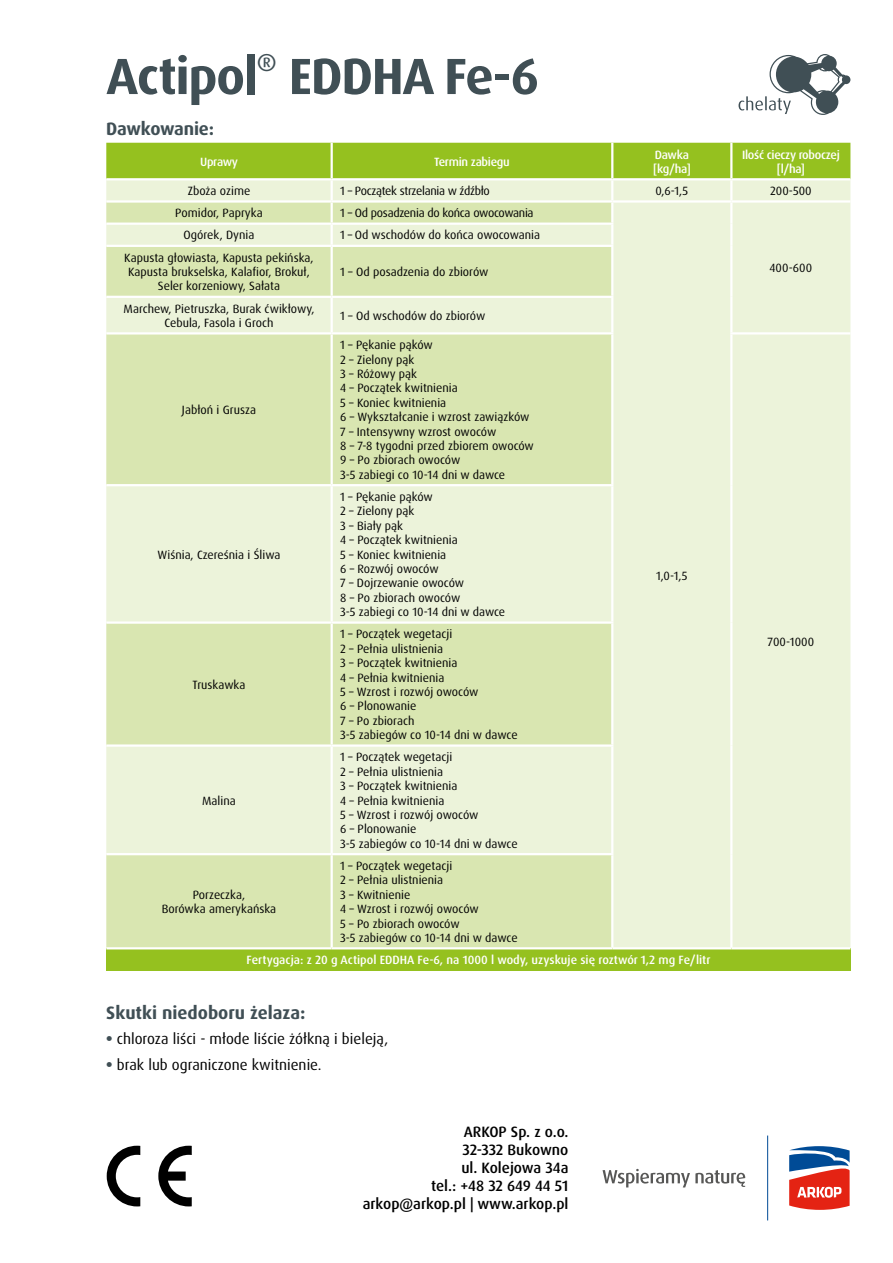
<style>
.page{position:relative;width:893px;height:1263px;background:#fff}
.page>*{position:absolute;margin:0;border:0;box-sizing:border-box;transform-origin:0 0}
.t1{font:700 51px "Dax Pro";letter-spacing:-.025em;color:#404f55}
.t2{font:500 24.45px "Dax Pro";color:#404f55}
.t3{font:700 18px "Dax Pro";color:#404f55}
.t4{font:500 15px/18px "Dax Pro";color:#000;text-align:right}
.t5{font:15px "Dax Pro";color:#000}
.t6{font:12px/14.4px "Dax Pro";color:#000}
.t7{font:500 12px/14.4px "Dax Pro";letter-spacing:-.01em;color:#fff}
.t8{font:12px "Dax Pro";letter-spacing:-.025em;color:#000}
.s1{font-weight:800;color:#404f55}
</style>
<div class="page">
<svg style="left:789px;top:1146px;width:61px;height:64px"></svg>
<hr style="left:767px;top:1135px;width:1px;height:85px;background:#004b96">
<svg style="left:602px;top:1169px;width:143px;height:18px"></svg>
<div style="left:106px;top:143px;width:744px;height:35px;background:#95c11f"></div>
<div style="left:106px;top:180px;width:744px;height:767px;background:#ecf3da"></div>
<svg style="left:106px;top:203px;width:505px;height:744px;background:#e0ebc1"></svg>
<div style="left:106px;top:948px;width:744px;height:22px;background:#95c11f"></div>
<hr style="left:331px;top:143px;width:2px;height:35px;background:#fff">
<hr style="left:611px;top:143px;width:2px;height:35px;background:#fff">
<hr style="left:730px;top:143px;width:2px;height:35px;background:#fff">
<hr style="left:331px;top:180px;width:2px;height:20px;background:#fff">
<hr style="left:611px;top:180px;width:2px;height:20px;background:#fff">
<hr style="left:730px;top:180px;width:2px;height:20px;background:#fff">
<hr style="left:106px;top:200px;width:226px;height:3px;background:#fff">
<hr style="left:332px;top:200px;width:280px;height:3px;background:#fff">
<hr style="left:331px;top:203px;width:2px;height:20px;background:#fff">
<hr style="left:612px;top:200px;width:119px;height:3px;background:#fff">
<hr style="left:611px;top:203px;width:2px;height:20px;background:#fff">
<hr style="left:731px;top:200px;width:119px;height:3px;background:#fff">
<hr style="left:730px;top:203px;width:2px;height:21px;background:#fff">
<hr style="left:106px;top:223px;width:226px;height:2px;background:#fff">
<hr style="left:332px;top:223px;width:281px;height:2px;background:#fff">
<hr style="left:331px;top:225px;width:2px;height:20px;background:#fff">
<hr style="left:611px;top:225px;width:2px;height:20px;background:#fff">
<hr style="left:730px;top:224px;width:2px;height:22px;background:#fff">
<hr style="left:106px;top:245px;width:226px;height:2px;background:#fff">
<hr style="left:332px;top:245px;width:281px;height:2px;background:#fff">
<hr style="left:331px;top:247px;width:2px;height:49px;background:#fff">
<hr style="left:611px;top:247px;width:2px;height:49px;background:#fff">
<hr style="left:730px;top:246px;width:2px;height:51px;background:#fff">
<hr style="left:106px;top:296px;width:226px;height:2px;background:#fff">
<hr style="left:332px;top:296px;width:281px;height:2px;background:#fff">
<hr style="left:331px;top:298px;width:2px;height:34px;background:#fff">
<hr style="left:611px;top:298px;width:2px;height:34px;background:#fff">
<hr style="left:730px;top:297px;width:2px;height:35px;background:#fff">
<hr style="left:106px;top:332px;width:226px;height:2px;background:#fff">
<hr style="left:332px;top:332px;width:281px;height:2px;background:#fff">
<hr style="left:331px;top:334px;width:2px;height:150px;background:#fff">
<hr style="left:611px;top:334px;width:2px;height:150px;background:#fff">
<hr style="left:730px;top:332px;width:120px;height:2px;background:#fff">
<hr style="left:730px;top:334px;width:2px;height:151px;background:#fff">
<hr style="left:106px;top:484px;width:226px;height:2px;background:#fff">
<hr style="left:332px;top:484px;width:281px;height:2px;background:#fff">
<hr style="left:331px;top:486px;width:2px;height:135px;background:#fff">
<hr style="left:611px;top:486px;width:2px;height:135px;background:#fff">
<hr style="left:730px;top:485px;width:2px;height:138px;background:#fff">
<hr style="left:106px;top:621px;width:226px;height:3px;background:#fff">
<hr style="left:332px;top:621px;width:281px;height:3px;background:#fff">
<hr style="left:331px;top:624px;width:2px;height:120px;background:#fff">
<hr style="left:611px;top:624px;width:2px;height:120px;background:#fff">
<hr style="left:730px;top:623px;width:2px;height:122px;background:#fff">
<hr style="left:106px;top:744px;width:226px;height:3px;background:#fff">
<hr style="left:332px;top:744px;width:281px;height:3px;background:#fff">
<hr style="left:331px;top:747px;width:2px;height:106px;background:#fff">
<hr style="left:611px;top:747px;width:2px;height:106px;background:#fff">
<hr style="left:730px;top:745px;width:2px;height:109px;background:#fff">
<hr style="left:106px;top:853px;width:226px;height:2px;background:#fff">
<hr style="left:332px;top:853px;width:281px;height:2px;background:#fff">
<hr style="left:331px;top:855px;width:2px;height:92px;background:#fff">
<hr style="left:611px;top:855px;width:2px;height:92px;background:#fff">
<hr style="left:730px;top:854px;width:2px;height:93px;background:#fff">
<hr style="left:106px;top:947px;width:226px;height:2px;background:#fff">
<hr style="left:332px;top:947px;width:280px;height:2px;background:#fff">
<hr style="left:612px;top:947px;width:119px;height:2px;background:#fff">
<hr style="left:731px;top:947px;width:119px;height:2px;background:#fff">
<svg style="left:738px;top:54px;width:112px;height:61px"></svg>
<svg style="left:158px;top:1146px;width:34px;height:60px"></svg>
<svg style="left:107px;top:1146px;width:33px;height:60px"></svg>
<h1 class="t1" style="left:106px;top:43px;width:153px">Actipol</h1>
<h2 class="t2" style="left:257px;top:47px;width:21px">®</h2>
<h1 class="t1" style="left:289px;top:43px;width:252px">EDDHA Fe-6</h1>
<h3 class="t3" style="left:106px;top:117px;width:109px">Dawkowanie:</h3>
<p class="t7" style="left:200px;top:154px;width:39px">Uprawy</p>
<p class="t7" style="left:434px;top:154px;width:77px">Termin zabiegu</p>
<p class="t7" style="left:653px;top:147px;width:39px">Dawka [kg/ha]</p>
<p class="t7" style="left:742px;top:147px;width:99px;text-align:center">Ilość cieczy roboczej [l/ha]</p>
<p class="t6" style="left:188px;top:184px;width:64px">Zboża ozime</p>
<p class="t8" style="left:340px;top:183px;width:151px">1 – Początek strzelania w źdźbło</p>
<p class="t6" style="left:656px;top:184px;width:34px">0,6-1,5</p>
<p class="t6" style="left:770px;top:184px;width:43px">200-500</p>
<p class="t6" style="left:175px;top:206px;width:89px">Pomidor, Papryka</p>
<p class="t8" style="left:340px;top:205px;width:195px">1 – Od posadzenia do końca owocowania</p>
<p class="t6" style="left:183px;top:228px;width:73px">Ogórek, Dynia</p>
<p class="t6" style="left:340px;top:228px;width:201px">1 – Od wschodów do końca owocowania</p>
<p class="t6" style="left:124px;top:250px;width:191px;text-align:center">Kapusta głowiasta, Kapusta pekińska,<br>Kapusta brukselska, Kalafior, Brokuł,<br>Seler korzeniowy, Sałata</p>
<p class="t6" style="left:340px;top:265px;width:150px">1 – Od posadzenia do zbiorów</p>
<p class="t6" style="left:124px;top:301px;width:192px;text-align:center">Marchew, Pietruszka, Burak ćwikłowy,<br>Cebula, Fasola i Groch</p>
<p class="t6" style="left:340px;top:308px;width:147px">1 – Od wschodów do zbiorów</p>
<p class="t6" style="left:182px;top:403px;width:76px">Jabłoń i Grusza</p>
<p class="t6" style="left:158px;top:547px;width:124px">Wiśnia, Czereśnia i Śliwa</p>
<p class="t6" style="left:193px;top:677px;width:54px">Truskawka</p>
<p class="t6" style="left:202px;top:793px;width:35px">Malina</p>
<p class="t6" style="left:340px;top:338px;width:195px">1 – Pękanie pąków<br>2 – Zielony pąk<br>3 – Różowy pąk<br>4 – Początek kwitnienia<br>5 – Koniec kwitnienia<br>6 – Wykształcanie i wzrost zawiązków<br>7 – Intensywny wzrost owoców<br>8 – 7-8 tygodni przed zbiorem owoców<br>9 – Po zbiorach owoców<br>3-5 zabiegi co 10-14 dni w dawce</p>
<p class="t6" style="left:340px;top:490px;width:167px">1 – Pękanie pąków<br>2 – Zielony pąk<br>3 – Biały pąk<br>4 – Początek kwitnienia<br>5 – Koniec kwitnienia<br>6 – Rozwój owoców<br>7 – Dojrzewanie owoców<br>8 – Po zbiorach owoców<br>3-5 zabiegi co 10-14 dni w dawce</p>
<p class="t6" style="left:340px;top:627px;width:179px">1 – Początek wegetacji<br>2 – Pełnia ulistnienia<br>3 – Początek kwitnienia<br>4 – Pełnia kwitnienia<br>5 – Wzrost i rozwój owoców<br>6 – Plonowanie<br>7 – Po zbiorach<br>3-5 zabiegów co 10-14 dni w dawce</p>
<p class="t6" style="left:340px;top:750px;width:179px">1 – Początek wegetacji<br>2 – Pełnia ulistnienia<br>3 – Początek kwitnienia<br>4 – Pełnia kwitnienia<br>5 – Wzrost i rozwój owoców<br>6 – Plonowanie<br>3-5 zabiegów co 10-14 dni w dawce</p>
<p class="t6" style="left:656px;top:568px;width:33px">1,0-1,5</p>
<p class="t6" style="left:340px;top:859px;width:179px">1 – Początek wegetacji<br>2 – Pełnia ulistnienia<br>3 – Kwitnienie<br>4 – Wzrost i rozwój owoców<br>5 – Po zbiorach owoców<br>3-5 zabiegów co 10-14 dni w dawce</p>
<p class="t7" style="left:247px;top:953px;width:465px">Fertygacja: z 20 g Actipol EDDHA Fe-6, na 1000 l wody, uzyskuje się roztwór 1,2 mg Fe/litr</p>
<h3 class="t3" style="left:106px;top:1001px;width:201px">Skutki niedoboru żelaza:</h3>
<p class="t5" style="left:106px;top:1029px;width:283px"><span class="s1">•</span> chloroza liści - młode liście żółkną i bieleją,</p>
<p class="t5" style="left:106px;top:1055px;width:217px"><span class="s1">•</span> brak lub ograniczone kwitnienie.</p>
<p class="t6" style="left:162px;top:887px;width:116px;text-align:center">Porzeczka,<br>Borówka amerykańska</p>
<p class="t4" style="left:363px;top:1123px;width:207px">ARKOP Sp. z o.o.<br>32-332 Bukowno<br>ul. Kolejowa 34a<br>tel.: +48 32 649 44 51 arkop@arkop.pl | www.arkop.pl</p>
<p class="t6" style="left:770px;top:261px;width:44px">400-600</p>
<p class="t6" style="left:768px;top:634px;width:48px">700-1000</p>
</div>
